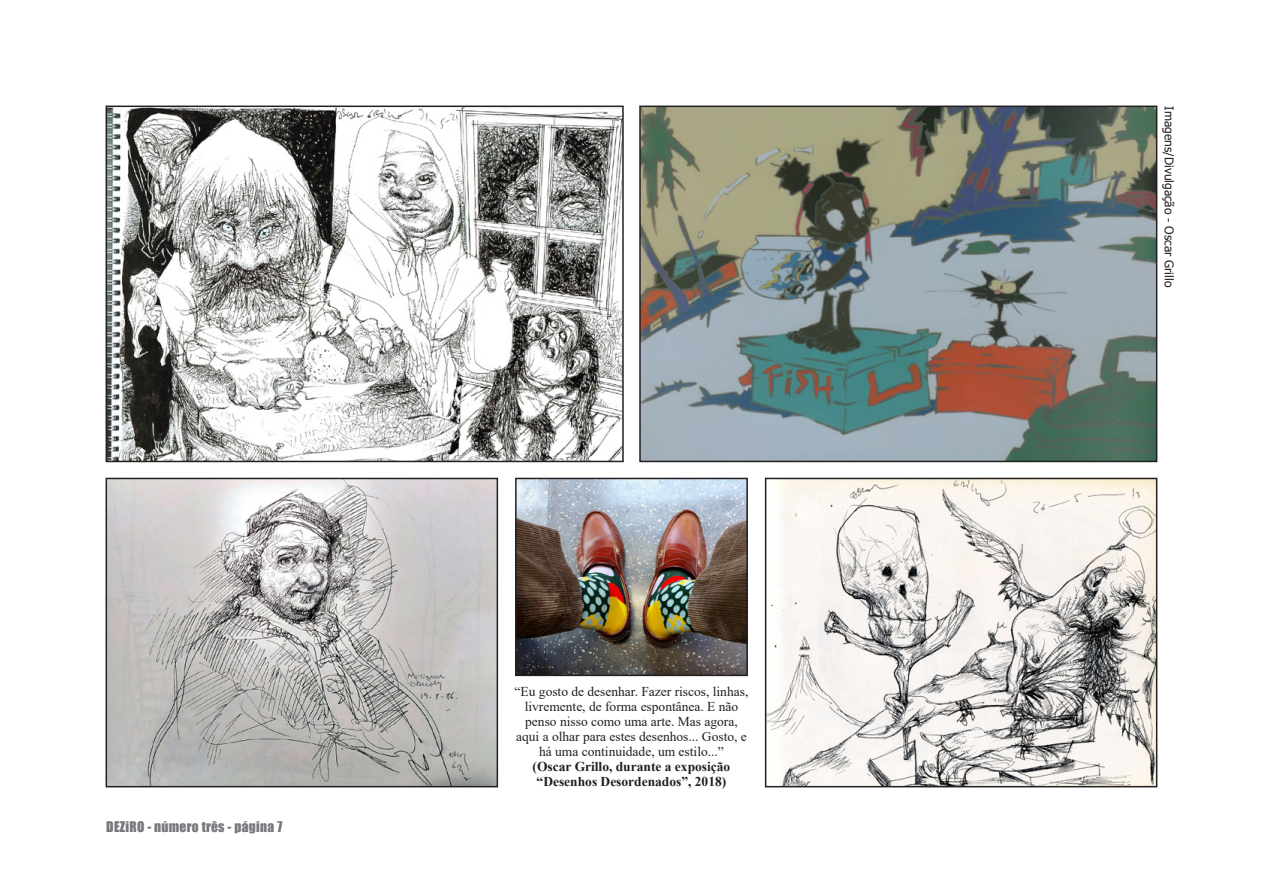
<style>
.page{position:relative;width:1263px;height:893px;background:#fff}
.page>*{position:absolute;margin:0;border:0;box-sizing:border-box;transform-origin:0 0}
.t1{font:13.5px/15px "Times New Roman";color:#231f20;text-align:center}
.t2{font:13.5px "Impact";letter-spacing:.02em;color:#76787b}
.texto_base{font:12px "Tahoma";color:#231f20}
.s1{font-weight:700}
</style>
<div class="page">
<img style="left:518px;top:481px;width:227px;height:192px">
<div style="left:515px;top:478px;width:233px;height:198px;border:2px solid #231f20"></div>
<img style="left:768px;top:481px;width:386px;height:303px">
<div style="left:765px;top:478px;width:392px;height:309px;border:2px solid #231f20"></div>
<img style="left:109px;top:481px;width:386px;height:303px">
<div style="left:106px;top:478px;width:392px;height:309px;border:2px solid #231f20"></div>
<img style="left:109px;top:109px;width:512px;height:350px">
<div style="left:106px;top:106px;width:518px;height:356px;border:2px solid #231f20"></div>
<img style="left:642px;top:109px;width:512px;height:350px">
<div style="left:639px;top:106px;width:518px;height:356px;border:2px solid #231f20"></div>
<p class="t2" style="left:106px;top:817px;width:178px">DEZiRO - número três - página 7</p>
<p class="t1" style="left:515px;top:683px;width:235px">“Eu gosto de desenhar. Fazer riscos, linhas, livremente, de forma espontânea. E não penso nisso como uma arte. Mas agora, aqui a olhar para estes desenhos... Gosto, e há uma continuidade, um estilo...”<br><span class="s1">(Oscar Grillo, durante a exposição “Desenhos Desordenados”, 2018)</span></p>
<p class="texto_base" style="left:1177px;top:106px;width:182px;rotate:90deg">Imagens/Divulgação - Oscar Grillo</p>
</div>
